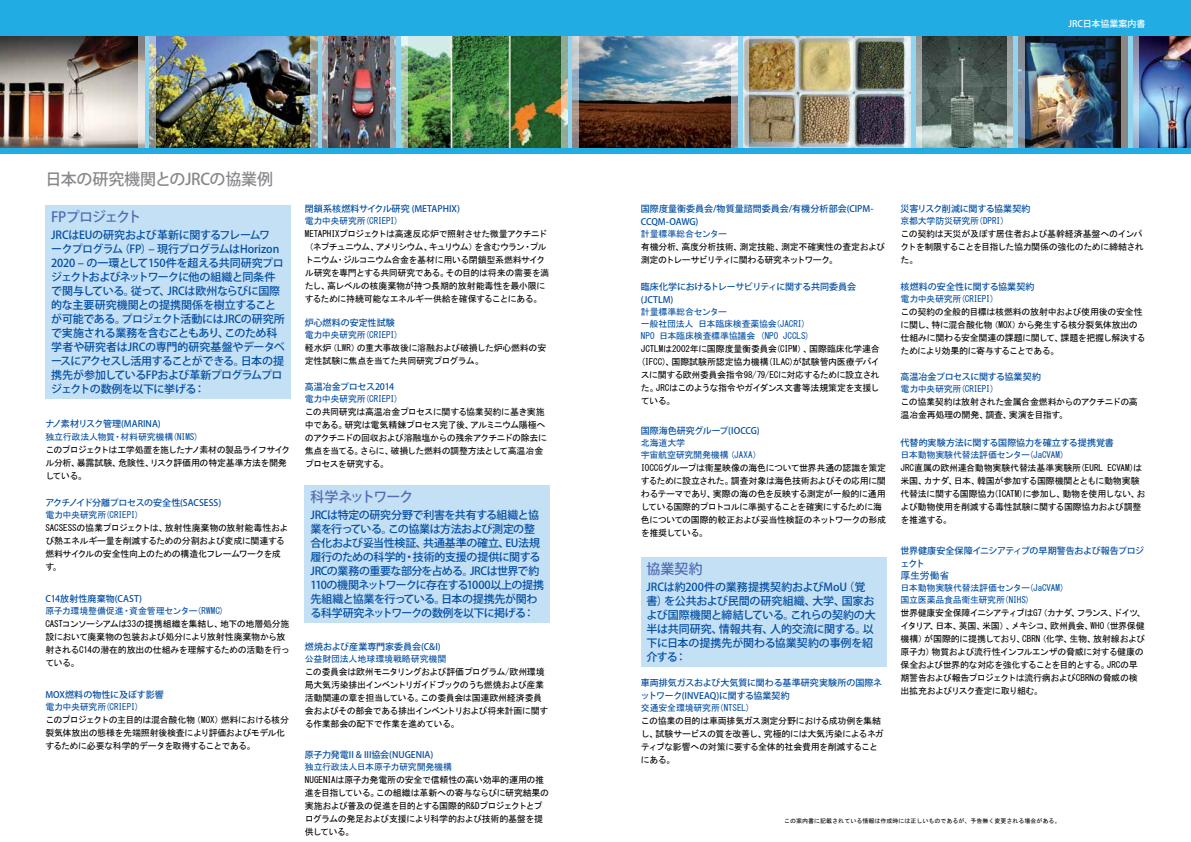
<style>
.page{position:relative;width:1191px;height:842px;background:#fff}
.page>*{position:absolute;margin:0;border:0;box-sizing:border-box;transform-origin:0 0}
.Title_grey_big{font:500 16px "Koz Go Pr 6 N";letter-spacing:-.015em;color:#87898c}
.box_title{font:500 14px "Koz Go Pr 6 N";letter-spacing:-.085em;color:#516cb3}
.box_title-2{font:500 14px "Koz Go Pr 6 N";letter-spacing:-.075em;color:#516cb3}
.box_title-3{font:500 14px "Koz Go Pr 6 N";letter-spacing:-.055em;color:#516cb3}
.box_text{font:500 11px/14px "Koz Go Pr 6 N";letter-spacing:-.035em;color:#034ea2}
.box_text-2{font:500 11px/14px "Koz Go Pr 6 N";letter-spacing:-.015em;color:#034ea2}
.JP_institute{font:10px "MS Gothic";letter-spacing:-.03em;color:#034ea2}
.JP_text_collab{font:9px/13px "MS Gothic";letter-spacing:-.045em;color:#000}
.JP_institute-2{font:9px "MS Gothic";letter-spacing:-.025em;color:#034ea2}
.JP_Project_name{font:500 9px/13px "Koz Go Pr 6 N";letter-spacing:-.005em;color:#034ea2}
.JP_Project_name-2{font:500 9px "Koz Go Pr 6 N";letter-spacing:-.03em;color:#034ea2}
.JP_Project_name-3{font:500 9px/13px "Koz Go Pr 6 N";letter-spacing:-.04em;color:#034ea2}
.JP_Project_name-4{font:500 9px "Koz Go Pr 6 N";letter-spacing:-.035em;color:#034ea2}
.t1{font:500 9px "Koz Go Pr 6 N";color:#fff}
.photo_copyright{font:6px "MS Gothic";color:#000}
</style>
<div class="page">
<div style="left:0;top:0;width:1191px;height:154px;background:#21ade3"></div>
<img style="left:749px;top:37px;width:155px;height:111px">
<img style="left:578px;top:37px;width:154px;height:111px">
<img style="left:0;top:37px;width:139px;height:111px">
<img style="left:156px;top:37px;width:155px;height:111px">
<img style="left:921px;top:37px;width:86px;height:111px">
<img style="left:1139px;top:37px;width:52px;height:111px">
<img style="left:1024px;top:37px;width:97px;height:111px">
<img style="left:328px;top:37px;width:62px;height:111px">
<svg style="left:139px;top:37px;width:17px;height:111px;background:#b2c2c0"></svg>
<svg style="left:732px;top:37px;width:17px;height:111px;background:#b3c6cb"></svg>
<svg style="left:904px;top:37px;width:17px;height:111px;background:#b7d3dc"></svg>
<svg style="left:1007px;top:37px;width:17px;height:111px;background:#97b3bf"></svg>
<svg style="left:1121px;top:37px;width:18px;height:111px;background:#94acbd"></svg>
<svg style="left:311px;top:37px;width:17px;height:111px;background:#a0afb2"></svg>
<img style="left:407px;top:37px;width:154px;height:111px">
<svg style="left:561px;top:37px;width:17px;height:111px;background:#a5b9b5"></svg>
<svg style="left:390px;top:37px;width:17px;height:111px;background:#a3c0be"></svg>
<div style="left:305px;top:485px;width:245px;height:137px;background:#c4e0f5"></div>
<div style="left:641px;top:557px;width:245px;height:109px;background:#c4e0f5"></div>
<div style="left:46px;top:205px;width:245px;height:193px;background:#c4e0f5"></div>
<p class="Title_grey_big" style="left:46px;top:170px;width:229px">日本の研究機関とのJRCの協業例</p>
<p class="box_title-2" style="left:51px;top:209px;width:92px">FPプロジェクト</p>
<p class="box_text" style="left:51px;top:228px;width:235px">JRCはEUの研究および革新に関するフレームワ<br>ークプログラム（FP）– 現行プログラムはHorizon<br>2020 – の一環として150件を超える共同研究プロジェクトおよびネットワークに他の組織と同条件で関与している。従って、JRCは欧州ならびに国際的な主要研究機関との提携関係を樹立することが可能である。プロジェクト活動にはJRCの研究所で実施される業務を含むこともあり、このため科学者や研究者はJRCの専門的研究基盤やデータベースにアクセスし活用することができる。日本の提携先が参加しているFPおよび革新プログラムプロジェクトの数例を以下に挙げる：</p>
<p class="JP_Project_name" style="left:45px;top:417px;width:117px">ナノ素材リスク管理(MARINA)</p>
<p class="JP_institute-2" style="left:45px;top:432px;width:155px">独立行政法人物質・材料研究機構(NIMS)</p>
<p class="JP_text_collab" style="left:45px;top:443px;width:247px">このプロジェクトは工学処置を施したナノ素材の製品ライフサイクル分析、暴露試験、危険性、リスク評価用の特定基準方法を開発している。</p>
<p class="JP_Project_name-2" style="left:45px;top:497px;width:177px">アクチノイド分離プロセスの安全性(SACSESS)</p>
<p class="JP_institute-2" style="left:45px;top:510px;width:95px">電力中央研究所(CRIEPI)</p>
<p class="JP_text_collab" style="left:45px;top:521px;width:244px">SACSESSの協業プロジェクトは、放射性廃棄物の放射能毒性および熱エネルギー量を削減するための分割および変成に関連する燃料サイクルの安全性向上のための構造化フレームワークを成す。</p>
<p class="JP_Project_name" style="left:45px;top:592px;width:98px">C14放射性廃棄物(CAST)</p>
<p class="JP_institute-2" style="left:45px;top:606px;width:180px">原子力環境整備促進・資金管理センター(RWMC)</p>
<p class="JP_text_collab" style="left:45px;top:617px;width:246px">CASTコンソーシアムは33の提携組織を集結し、地下の地層処分施設において廃棄物の包装および処分により放射性廃棄物から放射されるC14の潜在的放出の仕組みを理解するための活動を行っている。</p>
<p class="JP_Project_name" style="left:45px;top:688px;width:120px">MOX燃料の物性に及ぼす影響</p>
<p class="JP_institute-2" style="left:45px;top:702px;width:95px">電力中央研究所(CRIEPI)</p>
<p class="JP_text_collab" style="left:45px;top:713px;width:245px">このプロジェクトの主目的は混合酸化物（MOX）燃料における核分裂気体放出の態様を先端照射後検査により評価およびモデル化するために必要な科学的データを取得することである。</p>
<p class="JP_Project_name" style="left:305px;top:202px;width:157px">閉鎖系核燃料サイクル研究 (METAPHIX)</p>
<p class="JP_institute-2" style="left:305px;top:216px;width:95px">電力中央研究所(CRIEPI)</p>
<p class="JP_text_collab" style="left:305px;top:227px;width:246px">METAPHIXプロジェクトは高速反応炉で照射させた微量アクチニド（ネプチュニウム、アメリシウム、キュリウム）を含むウラン・プルトニウム・ジルコニウム合金を基材に用いる閉鎖型系燃料サイクル研究を専門とする共同研究である。その目的は将来の需要を満たし、高レベルの核廃棄物が持つ長期的放射能毒性を最小限にするために持続可能なエネルギー供給を確保することにある。</p>
<p class="JP_Project_name" style="left:305px;top:316px;width:92px">炉心燃料の安定性試験</p>
<p class="JP_institute-2" style="left:305px;top:330px;width:95px">電力中央研究所(CRIEPI)</p>
<p class="JP_text_collab" style="left:305px;top:341px;width:243px">軽水炉（LWR）の重大事故後に溶融および破損した炉心燃料の安定性試験に焦点を当てた共同研究プログラム。</p>
<p class="JP_Project_name-4" style="left:305px;top:381px;width:91px">高温冶金プロセス2014</p>
<p class="JP_institute-2" style="left:305px;top:394px;width:95px">電力中央研究所(CRIEPI)</p>
<p class="JP_text_collab" style="left:305px;top:405px;width:244px">この共同研究は高温冶金プロセスに関する協業契約に基き実施中である。研究は電気精錬プロセス完了後、アルミニウム陽極へのアクチニドの回収および溶融塩からの残余アクチニドの除去に焦点を当てる。さらに、破損した燃料の調整方法として高温冶金プロセスを研究する。</p>
<p class="box_title" style="left:310px;top:489px;width:105px">科学ネットワーク</p>
<p class="box_text" style="left:310px;top:508px;width:235px">JRCは特定の研究分野で利害を共有する組織と協業を行っている。この協業は方法および測定の整合化および妥当性検証、共通基準の確立、EU法規履行のための科学的・技術的支援の提供に関する<br>JRCの業務の重要な部分を占める。JRCは世界で約<br>110の機関ネットワークに存在する1000以上の提携先組織と協業を行っている。日本の提携先が関わる科学研究ネットワークの数例を以下に掲げる：</p>
<p class="JP_Project_name" style="left:305px;top:640px;width:137px">燃焼および産業専門家委員会(C&amp;I)</p>
<p class="JP_institute-2" style="left:305px;top:654px;width:143px">公益財団法人地球環境戦略研究機関</p>
<p class="JP_text_collab" style="left:305px;top:665px;width:245px">この委員会は欧州モニタリングおよび評価プログラム/欧州環境局大気汚染排出インベントリガイドブックのうち燃焼および産業活動関連の章を担当している。この委員会は国連欧州経済委員会およびその部会である排出インベントリおよび将来計画に関する作業部会の配下で作業を進めている。</p>
<p class="JP_Project_name" style="left:305px;top:748px;width:130px">原子力発電II &amp; III協会(NUGENIA)</p>
<p class="JP_institute-2" style="left:305px;top:762px;width:149px">独立行政法人日本原子力研究開発機構</p>
<p class="JP_text_collab" style="left:305px;top:773px;width:246px">NUGENIAは原子力発電所の安全で信頼性の高い効率的運用の推進を目指している。この組織は革新への寄与ならびに研究結果の実施および普及の促進を目的とする国際的R&amp;Dプロジェクトとプログラムの発足および支援により科学的および技術的基盤を提供している。</p>
<p class="t1" style="left:1068px;top:19px;width:78px">JRC日本協業案内書</p>
<p class="JP_Project_name" style="left:641px;top:202px;width:234px">国際度量衡委員会/物質量諮問委員会/有機分析部会(CIPM-<br>CCQM-OAWG)</p>
<p class="JP_institute-2" style="left:641px;top:229px;width:88px">計量標準総合センター</p>
<p class="JP_text_collab" style="left:641px;top:240px;width:246px">有機分析、高度分析技術、測定技能、測定不確実性の査定および測定のトレーサビリティに関わる研究ネットワーク。</p>
<p class="JP_Project_name" style="left:641px;top:280px;width:217px">臨床化学におけるトレーサビリティに関する共同委員会(JCTLM)</p>
<p class="JP_institute-2" style="left:641px;top:307px;width:88px">計量標準総合センター</p>
<p class="JP_institute-2" style="left:641px;top:319px;width:167px">一般社団法人 日本臨床検査薬協会(JACRI)</p>
<p class="JP_institute-2" style="left:641px;top:331px;width:170px">NPO 日本臨床検査標準協議会 (NPO JCCLS)</p>
<p class="JP_text_collab" style="left:641px;top:342px;width:240px;text-align:justify">JCTLMは2002年に国際度量衡委員会(CIPM）、国際臨床化学連合(IFCC)、国際試験所認定協力機構(ILAC)が試験管内医療デバイスに関する欧州委員会指令98/79/ECに対応するために設立された。JRCはこのような指令やガイダンス文書等法規策定を支援している。</p>
<p class="JP_Project_name" style="left:641px;top:424px;width:120px">国際海色研究グループ(IOCCG)</p>
<p class="JP_institute-2" style="left:641px;top:438px;width:46px">北海道大学</p>
<p class="JP_institute-2" style="left:641px;top:450px;width:122px">宇宙航空研究開発機構（JAXA）</p>
<p class="JP_text_collab" style="left:641px;top:461px;width:247px">IOCCGグループは衛星映像の海色について世界共通の認識を策定するために設立された。調査対象は海色技術およびその応用に関わるテーマであり、実際の海の色を反映する測定が一般的に通用している国際的プロトコルに準拠することを確実にするために海色についての国際的較正および妥当性検証のネットワークの形成を推奨している。</p>
<p class="box_title-3" style="left:646px;top:561px;width:58px">協業契約</p>
<p class="box_text-2" style="left:646px;top:580px;width:231px">JRCは約200件の業務提携契約およびMoU（覚書）を公共および民間の研究組織、大学、国家および国際機関と締結している。これらの契約の大半は共同研究、情報共有、人的交流に関する。以下に日本の提携先が関わる協業契約の事例を紹介する：</p>
<p class="JP_Project_name" style="left:641px;top:676px;width:243px">車両排気ガスおよび大気質に関わる基準研究実験所の国際ネットワーク(INVEAQ)に関する協業契約</p>
<p class="JP_institute-2" style="left:641px;top:703px;width:111px">交通安全環境研究所(NTSEL)</p>
<p class="JP_text_collab" style="left:641px;top:714px;width:245px">この協業の目的は車両排気ガス測定分野における成功例を集結し、試験サービスの質を改善し、究極的には大気汚染によるネガティブな影響への対策に要する全体的社会費用を削減することにある。</p>
<p class="JP_Project_name-2" style="left:900px;top:204px;width:131px">災害リスク削減に関する協業契約</p>
<p class="JP_institute-2" style="left:900px;top:216px;width:106px">京都大学防災研究所(DPRI)</p>
<p class="JP_text_collab" style="left:900px;top:227px;width:245px">この契約は天災が及ぼす居住者および基幹経済基盤へのインパクトを制限することを目指した協力関係の強化のために締結された。</p>
<p class="JP_Project_name" style="left:900px;top:280px;width:136px">核燃料の安全性に関する協業契約</p>
<p class="JP_institute-2" style="left:900px;top:294px;width:95px">電力中央研究所(CRIEPI)</p>
<p class="JP_text_collab" style="left:900px;top:305px;width:246px">この契約の全般的目標は核燃料の放射中および使用後の安全性に関し、特に混合酸化物（MOX）から発生する核分裂気体放出の仕組みに関わる安全関連の課題に関して、課題を把握し解決するためにより効果的に寄与することである。</p>
<p class="JP_Project_name-2" style="left:900px;top:371px;width:142px">高温冶金プロセスに関する協業契約</p>
<p class="JP_institute-2" style="left:900px;top:384px;width:95px">電力中央研究所(CRIEPI)</p>
<p class="JP_text_collab" style="left:900px;top:395px;width:239px">この協業契約は放射された金属合金燃料からのアクチニドの高温冶金再処理の開発、調査、実演を目指す。</p>
<p class="JP_Project_name" style="left:900px;top:436px;width:215px">代替的実験方法に関する国際協力を確立する提携覚書</p>
<p class="JP_institute-2" style="left:900px;top:450px;width:165px">日本動物実験代替法評価センター(JaCVAM)</p>
<p class="JP_text_collab" style="left:900px;top:461px;width:246px">JRC直属の欧州連合動物実験代替法基準実験所(EURL ECVAM)は米国、カナダ、日本、韓国が参加する国際機関とともに動物実験代替法に関する国際協力(ICATM)に参加し、動物を使用しない、および動物使用を削減する毒性試験に関する国際協力および調整を推進する。</p>
<p class="JP_Project_name-3" style="left:900px;top:544px;width:245px">世界健康安全保障イニシアティブの早期警告および報告プロジェクト</p>
<p class="JP_institute" style="left:900px;top:570px;width:50px">厚生労働省</p>
<p class="JP_institute-2" style="left:900px;top:583px;width:165px">日本動物実験代替法評価センター(JaCVAM)</p>
<p class="JP_institute-2" style="left:900px;top:595px;width:131px">国立医薬品食品衛生研究所(NIHS)</p>
<p class="JP_text_collab" style="left:900px;top:606px;width:246px">世界健康安全保障イニシアティブはG7（カナダ、フランス、ドイツ、イタリア、日本、英国、米国）、メキシコ、欧州員会、WHO（世界保健機構）が国際的に提携しており、CBRN（化学、生物、放射線および原子力）物質および流行性インフルエンザの脅威に対する健康の保全および世界的な対応を強化することを目的とする。JRCの早期警告および報告プロジェクトは流行病およびCBRNの脅威の検出拡充およびリスク査定に取り組む。</p>
<p class="photo_copyright" style="left:784px;top:817px;width:277px">この案内書に記載されている情報は作成時には正しいものであるが、予告無く変更される場合がある。</p>
</div>
